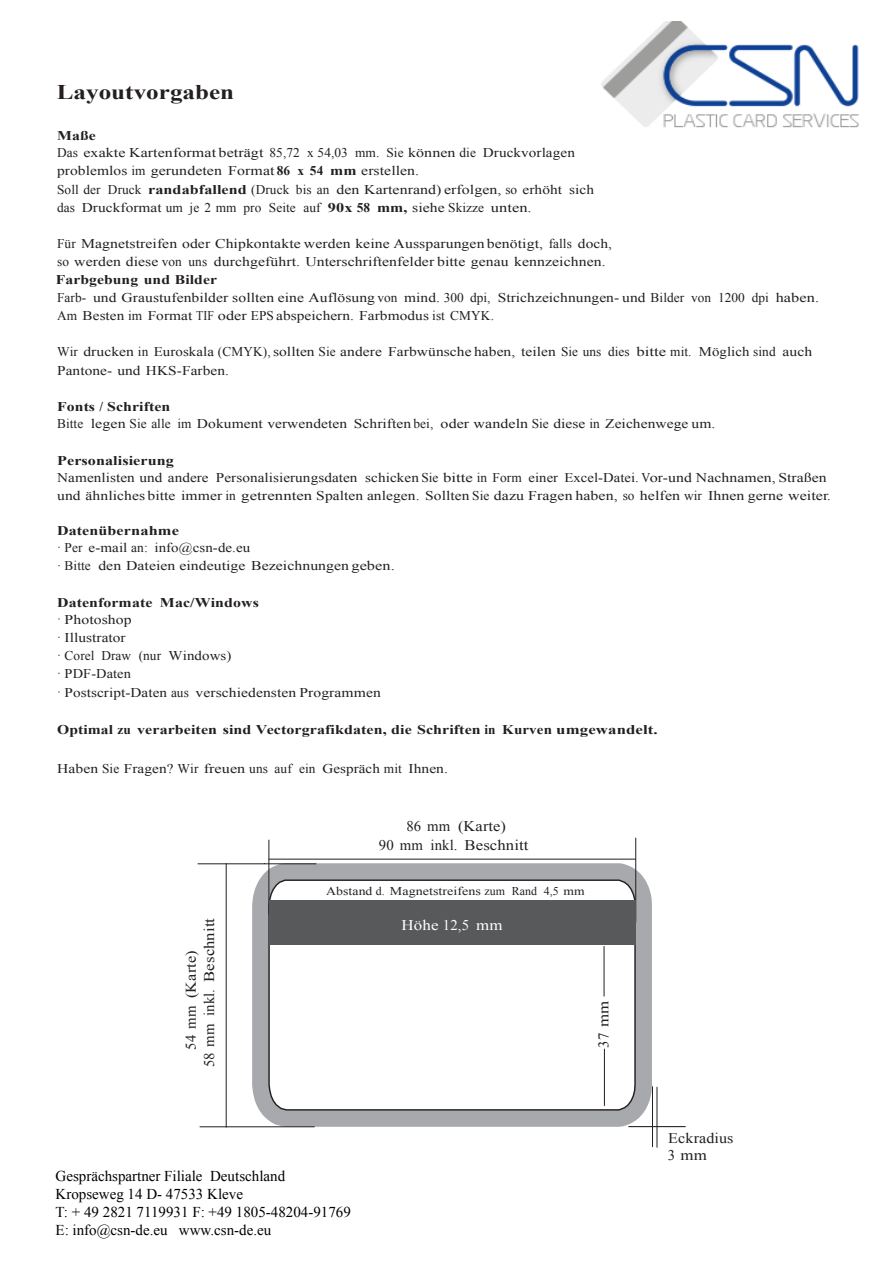
<style>
.page{position:relative;width:893px;height:1263px;background:#fff}
.page>*{position:absolute;margin:0;border:0;box-sizing:border-box;transform-origin:0 0}
.t1{font:700 20.85px "Times New Roman";color:#231f20;scale:1.2 1}
.t2{font:15px/18px "Times New Roman";color:#000}
.t3{font:14.7px/18.3px "Times New Roman";letter-spacing:.005em;color:#231f20}
.t4{font:14.7px/17.2px "Times New Roman";letter-spacing:.005em;color:#231f20;scale:1.09 1}
.t5{font:14.7px "Times New Roman";letter-spacing:.01em;color:#fff;scale:1.15 1}
.t6{font:13.35px/18.5px "Times New Roman";letter-spacing:.005em;color:#231f20}
.t7{font:13.35px/18.8px "Times New Roman";letter-spacing:.005em;color:#231f20;scale:1.14 1}
.t8{font:13.35px/18.3px "Times New Roman";letter-spacing:.005em;color:#231f20;scale:1.18 1}
.t9{font:700 13.35px "Times New Roman";letter-spacing:.005em;color:#231f20;scale:1.17 1}
.t10{font:13.35px "Times New Roman";letter-spacing:.005em;color:#231f20;scale:1.17 1}
.t11{font:700 13.35px "Times New Roman";letter-spacing:.005em;color:#231f20;scale:1.19 1}
.t12{font:700 13.35px "Times New Roman";letter-spacing:.005em;color:#231f20;scale:1.18 1}
.t13{font:700 13.35px "Times New Roman";letter-spacing:.005em;color:#231f20;scale:1.21 1}
.t14{font:700 13.35px "Times New Roman";letter-spacing:.005em;color:#231f20;scale:1.2 1}
.t15{font:11.85px "Times New Roman";letter-spacing:.005em;color:#231f20;scale:1.16 1}
.s1{font-weight:700}
</style>
<div class="page">
<svg style="left:235px;top:846px;width:434px;height:298px"></svg>
<hr style="left:269px;top:859px;width:366px;height:1px;background:#231f20">
<hr style="left:635px;top:838px;width:1px;height:84px;background:#231f20">
<hr style="left:268px;top:840px;width:1px;height:74px;background:#231f20">
<hr style="left:198px;top:864px;width:118px;height:1px;background:#231f20">
<hr style="left:200px;top:1126px;width:114px;height:1px;background:#231f20">
<hr style="left:226px;top:864px;width:1px;height:263px;background:#231f20">
<svg style="left:267px;top:879px;width:369px;height:232px"></svg>
<div style="left:269px;top:900px;width:366px;height:45px;background:#58595b"></div>
<hr style="left:603px;top:946px;width:1px;height:50px;background:#231f20">
<hr style="left:604px;top:1049px;width:1px;height:57px;background:#231f20">
<hr style="left:656px;top:1087px;width:1px;height:60px;background:#231f20">
<hr style="left:652px;top:1087px;width:1px;height:60px;background:#231f20">
<hr style="left:628px;top:1126px;width:57px;height:1px;background:#231f20">
<img style="left:601px;top:22px;width:258px;height:106px">
<h1 class="t1" style="left:57px;top:78px;width:149px">Layoutvorgaben</h1>
<p class="t12" style="left:57px;top:126px;width:34px">Maße</p>
<p class="t6" style="left:57px;top:143px;width:538px">Das exakte Kartenformat beträgt 85,72 x 54,03 mm. Sie können die Druckvorlagen problemlos im gerundeten Format <span class="s1">86 x 54 mm</span> erstellen.<br>Soll der Druck <span class="s1">randabfallend</span> (Druck bis an den Kartenrand) erfolgen, so erhöht sich das Druckformat um je 2 mm pro Seite auf <span class="s1">90x 58 mm,</span> siehe Skizze unten.</p>
<p class="t6" style="left:57px;top:235px;width:556px;line-height:18px">Für Magnetstreifen oder Chipkontakte werden keine Aussparungen benötigt, falls doch, so werden diese von uns durchgeführt. Unterschriftenfelder bitte genau kennzeichnen.</p>
<p class="t9" style="left:56px;top:270px;width:139px">Farbgebung und Bilder</p>
<p class="t6" style="left:57px;top:288px;width:763px">Farb- und Graustufenbilder sollten eine Auflösung von mind. 300 dpi, Strichzeichnungen- und Bilder von 1200 dpi haben.<br>Am Besten im Format TIF oder EPS abspeichern. Farbmodus ist CMYK.</p>
<p class="t6" style="left:57px;top:342px;width:756px">Wir drucken in Euroskala (CMYK), sollten Sie andere Farbwünsche haben, teilen Sie uns dies bitte mit. Möglich sind auch<br>Pantone- und HKS-Farben.</p>
<p class="t12" style="left:57px;top:397px;width:97px">Fonts / Schriften</p>
<p class="t6" style="left:57px;top:414px;width:659px">Bitte legen Sie alle im Dokument verwendeten Schriften bei, oder wandeln Sie diese in Zeichenwege um.</p>
<p class="t13" style="left:57px;top:451px;width:98px">Personalisierung</p>
<p class="t7" style="left:57px;top:468px;width:680px">Namenlisten und andere Personalisierungsdaten schicken Sie bitte in Form einer Excel-Datei. Vor-und Nachnamen, Straßen und ähnliches bitte immer in getrennten Spalten anlegen. Sollten Sie dazu Fragen haben, so helfen wir Ihnen gerne weiter.</p>
<p class="t14" style="left:57px;top:521px;width:103px">Datenübernahme</p>
<p class="t6" style="left:65px;top:538px;width:331px">Per e-mail an: info@csn-de.eu<br>Bitte den Dateien eindeutige Bezeichnungen geben.</p>
<p class="t11" style="left:57px;top:593px;width:171px">Datenformate Mac/Windows</p>
<p class="t8" style="left:65px;top:610px;width:269px">Photoshop<br>Illustrator<br>Corel Draw (nur Windows)<br>PDF-Daten<br>Postscript-Daten aus verschiedensten Programmen</p>
<p class="t9" style="left:57px;top:720px;width:515px">Optimal zu verarbeiten sind Vectorgrafikdaten, die Schriften in Kurven umgewandelt.</p>
<p class="t10" style="left:57px;top:760px;width:335px">Haben Sie Fragen? Wir freuen uns auf ein Gespräch mit Ihnen.</p>
<p class="t3" style="left:182px;top:1067px;width:151px;text-indent:18px;rotate:-90deg">54 mm (Karte)<br>58 mm inkl. Beschnitt</p>
<p class="t3" style="left:379px;top:816px;width:151px;line-height:19px;text-align:center">86 mm (Karte)<br>90 mm inkl. Beschnitt</p>
<p class="t15" style="left:326px;top:883px;width:224px">Abstand d. Magnetstreifens zum Rand 4,5 mm</p>
<p class="t5" style="left:401px;top:915px;width:89px">Höhe 12,5 mm</p>
<p class="t3" style="left:594px;top:1048px;width:49px;rotate:-90deg">37 mm</p>
<p class="t2" style="left:56px;top:1166px;width:297px">Gesprächspartner Filiale Deutschland Kropseweg 14 D- 47533 Kleve<br>T: + 49 2821 7119931 F: +49 1805-48204-91769<br>E: info@csn-de.eu www.csn-de.eu</p>
<p class="t4" style="left:668px;top:1129px;width:62px">Eckradius<br>3 mm</p>
</div>
